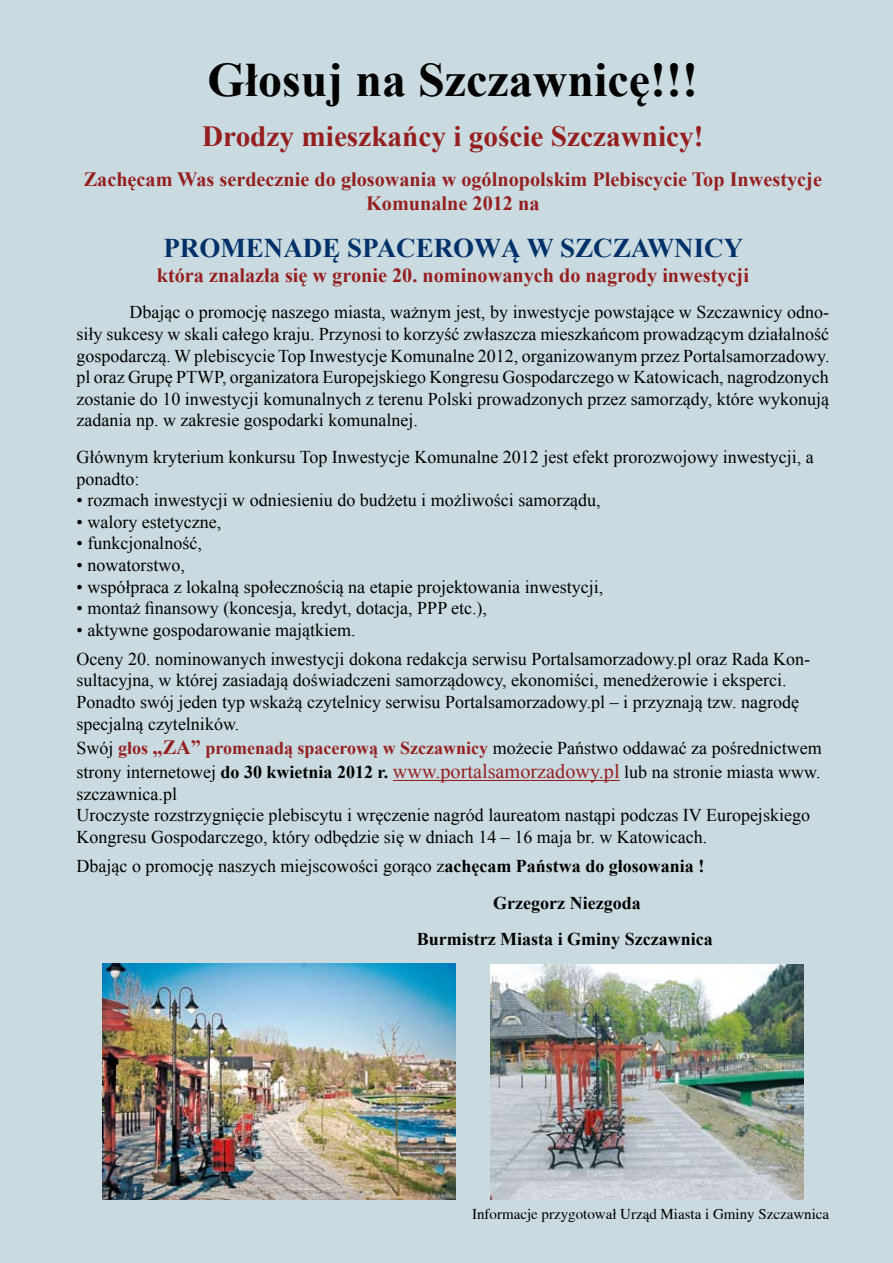
<style>
.page{position:relative;width:893px;height:1263px;background:#c9dae0}
.page>*{position:absolute;margin:0;border:0;box-sizing:border-box;transform-origin:0 0}
.t1{font:700 48px "Times New Roman";color:#000}
.t2{font:700 29.25px "Times New Roman";color:#951f1f}
.t3{font:700 27px "Times New Roman";color:#003068}
.t4{font:700 20.25px/24.3px "Times New Roman";color:#951f1f;text-align:center}
.t5{font:18px/21.6px "Times New Roman";color:#000}
.t6{font:700 18px "Times New Roman";color:#000}
.t7{font:15px "Toronto";color:#000}
.s1{font-weight:700;color:#951f1f}
.s2{font-weight:700;font-size:20.25px;color:#951f1f}
.s3{font-weight:700}
.s4{font-size:20.25px;color:#951f1f}
</style>
<div class="page">
<hr style="left:393px;top:780px;width:227px;height:1px;background:#951f1f">
<img style="left:102px;top:964px;width:354px;height:235px">
<img style="left:490px;top:964px;width:314px;height:235px">
<h1 class="t1" style="left:208px;top:47px;width:492px">Głosuj na Szczawnicę!!!</h1>
<h2 class="t2" style="left:202px;top:116px;width:503px">Drodzy mieszkańcy i goście Szczawnicy!</h2>
<p class="t4" style="left:84px;top:166px;width:740px">Zachęcam Was serdecznie do głosowania w ogólnopolskim Plebiscycie Top Inwestycje<br>Komunalne 2012 na</p>
<h3 class="t3" style="left:163px;top:230px;width:581px">PROMENADĘ SPACEROWĄ W SZCZAWNICY</h3>
<p class="t4" style="left:157px;top:262px;width:594px">która znalazła się w gronie 20. nominowanych do nagrody inwestycji</p>
<p class="t5" style="left:77px;top:301px;width:754px;text-align:justify;text-indent:53px">Dbając o promocję naszego miasta, ważnym jest, by inwestycje powstające w Szczawnicy odno&shy;siły sukcesy w skali całego kraju. Przynosi to korzyść zwłaszcza mieszkańcom prowadzącym działalność gospodarczą. W plebiscycie Top Inwestycje Komunalne 2012, organizowanym przez Portalsamorzadowy. pl oraz Grupę PTWP, organizatora Europejskiego Kongresu Gospodarczego w Katowicach, nagrodzonych zostanie do 10 inwestycji komunalnych z terenu Polski prowadzonych przez samorządy, które wykonują zadania np. w zakresie gospodarki komunalnej.</p>
<p class="t5" style="left:77px;top:446px;width:739px">Głównym kryterium konkursu Top Inwestycje Komunalne 2012 jest efekt prorozwojowy inwestycji, a ponadto:</p>
<p class="t5" style="left:77px;top:489px;width:526px">• rozmach inwestycji w odniesieniu do budżetu i możliwości samorządu,</p>
<p class="t5" style="left:77px;top:511px;width:146px">• walory estetyczne,</p>
<p class="t5" style="left:77px;top:532px;width:127px">• funkcjonalność,</p>
<p class="t5" style="left:77px;top:554px;width:110px">• nowatorstwo,</p>
<p class="t5" style="left:77px;top:575px;width:528px">• współpraca z lokalną społecznością na etapie projektowania inwestycji,</p>
<p class="t5" style="left:77px;top:597px;width:412px">• montaż finansowy (koncesja, kredyt, dotacja, PPP etc.),</p>
<p class="t5" style="left:77px;top:615px;width:735px;line-height:29.1px">• aktywne gospodarowanie majątkiem.<br>Oceny 20. nominowanych inwestycji dokona redakcja serwisu Portalsamorzadowy.pl oraz Rada Kon-</p>
<p class="t5" style="left:77px;top:669px;width:724px">sultacyjna, w której zasiadają doświadczeni samorządowcy, ekonomiści, menedżerowie i eksperci.<br>Ponadto swój jeden typ wskażą czytelnicy serwisu Portalsamorzadowy.pl – i przyznają tzw. nagrodę specjalną czytelników.</p>
<p class="t5" style="left:77px;top:735px;width:747px;line-height:24.3px">Swój <span class="s1">głos</span> <span class="s2">„ZA”</span> <span class="s1">promenadą spacerową w Szczawnicy</span> możecie Państwo oddawać za pośrednictwem strony internetowej <span class="s3">do 30 kwietnia 2012 r.</span> <span class="s4">www.portalsamorzadowy.pl</span> lub na stronie miasta www.</p>
<p class="t5" style="left:77px;top:783px;width:735px">szczawnica.pl<br>Uroczyste rozstrzygnięcie plebiscytu i wręczenie nagród laureatom nastąpi podczas IV Europejskiego<br>Kongresu Gospodarczego, który odbędzie się w dniach 14 – 16 maja br. w Katowicach.</p>
<p class="t5" style="left:77px;top:855px;width:629px">Dbając o promocję naszych miejscowości gorąco z<span class="s3">achęcam Państwa do głosowania !</span></p>
<p class="t6" style="left:493px;top:890px;width:149px">Grzegorz Niezgoda</p>
<p class="t6" style="left:417px;top:927px;width:297px">Burmistrz Miasta i Gminy Szczawnica</p>
<p class="t7" style="left:472px;top:1206px;width:359px">Informacje przygotował Urząd Miasta i Gminy Szczawnica</p>
</div>
